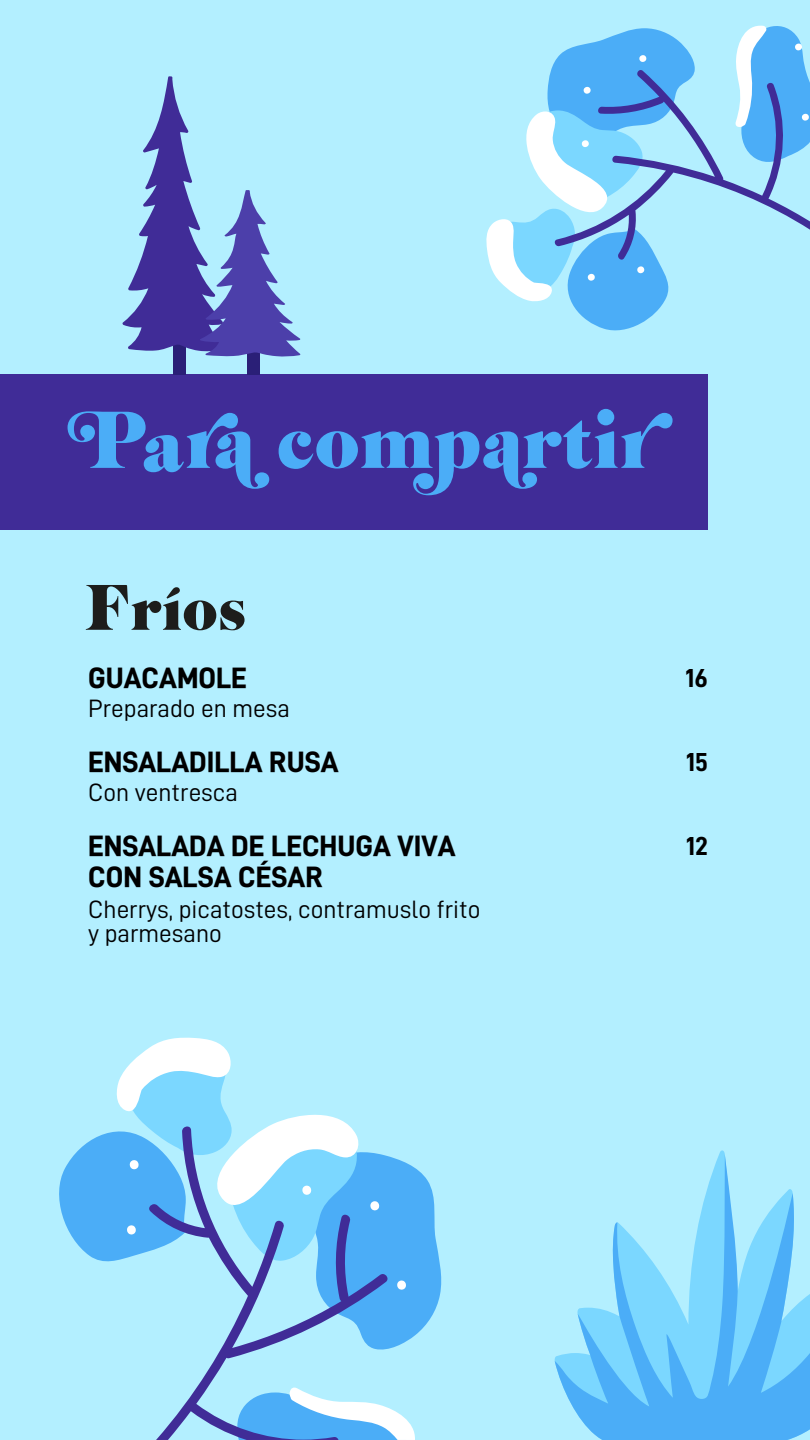
<style>
.page{position:relative;width:810px;height:1440px;background:#b3efff}
.page>*{position:absolute;margin:0;border:0;box-sizing:border-box;transform-origin:0 0}
.t1{font:73.9px "Cabernet JF Pro";color:#4badf7}
.t2{font:59px "Cabernet JF Pro";color:#1d1d1b}
.t3{font:700 29.3px/30.8px "D DIN PRO Extra";color:#000}
.t4{font:26.1px "D DIN PRO Bold";color:#000}
.t5{font:25.2px/24px "D DIN PRO Regular";color:#000}
</style>
<div class="page">
<svg style="left:156px;top:1350px;width:140px;height:90px"></svg>
<svg style="left:59px;top:1038px;width:383px;height:312px"></svg>
<svg style="left:237px;top:1388px;width:178px;height:52px"></svg>
<svg style="left:302px;top:1185px;width:10px;height:10px"></svg>
<svg style="left:397px;top:1280px;width:10px;height:10px"></svg>
<svg style="left:370px;top:1201px;width:10px;height:10px"></svg>
<div style="left:127px;top:1225px;width:9px;height:10px;background:#fff"></div>
<div style="left:130px;top:1160px;width:9px;height:10px;background:#fff"></div>
<svg style="left:555px;top:1154px;width:255px;height:286px"></svg>
<div style="left:0;top:375px;width:707px;height:155px;background:#402c97"></div>
<svg style="left:68px;top:411px;width:78px;height:57px"></svg>
<svg style="left:187px;top:409px;width:486px;height:86px"></svg>
<svg style="left:695px;top:130px;width:115px;height:100px"></svg>
<svg style="left:486px;top:28px;width:209px;height:303px"></svg>
<svg style="left:735px;top:25px;width:75px;height:140px"></svg>
<div style="left:173px;top:339px;width:12px;height:35px;background:#2a1f77"></div>
<div style="left:247px;top:339px;width:13px;height:35px;background:#2a1f77"></div>
<svg style="left:122px;top:76px;width:179px;height:281px"></svg>
<h1 class="t1" style="left:142px;top:416px;width:44px">a</h1>
<p class="t2" style="left:84px;top:586px;width:164px">Fríos</p>
<p class="t3" style="left:88px;top:663px;width:160px">GUACAMOLE</p>
<h2 class="t4" style="left:686px;top:665px;width:24px">16</h2>
<p class="t5" style="left:88px;top:696px;width:203px">Preparado en mesa</p>
<p class="t3" style="left:88px;top:747px;width:252px">ENSALADILLA RUSA</p>
<h2 class="t4" style="left:686px;top:749px;width:24px">15</h2>
<p class="t5" style="left:88px;top:781px;width:151px">Con ventresca</p>
<p class="t3" style="left:88px;top:831px;width:369px">ENSALADA DE LECHUGA VIVA<br>CON SALSA CÉSAR</p>
<h2 class="t4" style="left:686px;top:834px;width:23px">12</h2>
<p class="t5" style="left:88px;top:898px;width:394px">Cherrys, picatostes, contramuslo frito y parmesano</p>
</div>
